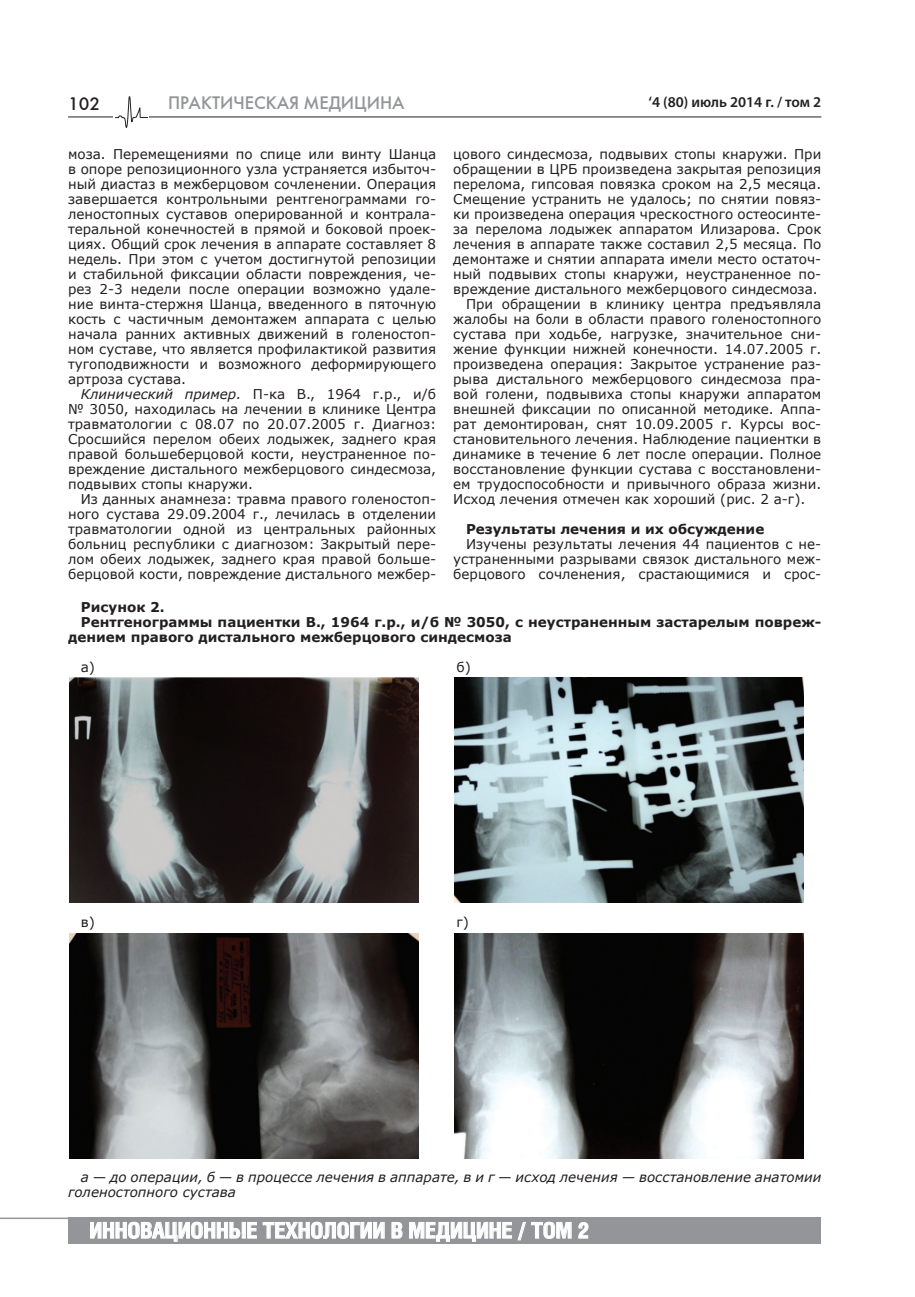
<style>
.page{position:relative;width:915px;height:1297px;background:#fff}
.page>*{position:absolute;margin:0;border:0;box-sizing:border-box;transform-origin:0 0}
.t1{font:700 21.75px "Helios Cond";color:#fff;scale:1.05 1}
.t2{font:18px "Futuris C";color:#939598}
.t3{font:18px "Futuris C";color:#231f20}
.t4{font:600 15px "Myriad Pro";color:#231f20}
.t5{font:13.5px/15px "Verdana";color:#231f20;text-align:justify}
.t6{font:700 13.5px "Verdana";color:#231f20}
.t7{font:italic 13.5px/15px "Verdana";color:#231f20}
.s1{font-style:italic}
</style>
<div class="page">
<hr style="left:68px;top:117px;width:753px;height:1px;background:#231f20">
<div style="left:68px;top:1218px;width:751px;height:26px;background:#939598"></div>
<svg style="left:90px;top:1222px;width:167px;height:19px"></svg>
<svg style="left:263px;top:1222px;width:121px;height:17px"></svg>
<svg style="left:391px;top:1222px;width:11px;height:16px"></svg>
<svg style="left:409px;top:1222px;width:102px;height:19px"></svg>
<svg style="left:517px;top:1222px;width:8px;height:18px"></svg>
<svg style="left:531px;top:1221px;width:40px;height:18px"></svg>
<svg style="left:578px;top:1222px;width:10px;height:16px"></svg>
<hr style="left:0;top:1217px;width:269px;height:2px;background:#939598">
<svg style="left:114px;top:96px;width:35px;height:32px"></svg>
<img style="left:69px;top:677px;width:349px;height:225px">
<img style="left:454px;top:677px;width:349px;height:225px">
<img style="left:69px;top:934px;width:349px;height:225px">
<img style="left:454px;top:934px;width:349px;height:225px">
<h2 class="t3" style="left:68px;top:93px;width:33px">102</h2>
<h2 class="t2" style="left:168px;top:92px;width:238px">ПРАКТИЧЕСКАЯ МЕДИЦИНА</h2>
<p class="t5" style="left:68px;top:147px;width:369px">моза. Перемещениями по спице или винту Шанца в опоре репозиционного узла устраняется избыточ&shy;ный диастаз в межберцовом сочленении. Операция завершается контрольными рентгенограммами го&shy;леностопных суставов оперированной и контрала&shy;теральной конечностей в прямой и боковой проек&shy;циях. Общий срок лечения в аппарате составляет 8 недель. При этом с учетом достигнутой репозиции и стабильной фиксации области повреждения, че&shy;рез 2-3 недели после операции возможно удале&shy;ние винта-стержня Шанца, введенного в пяточную кость с частичным демонтажем аппарата с целью начала ранних активных движений в голеностоп&shy;ном суставе, что является профилактикой развития тугоподвижности и возможного деформирующего артроза сустава.</p>
<p class="t5" style="left:68px;top:387px;width:369px;text-indent:13px"><span class="s1">Клинический пример.</span> П-ка В., 1964 г.р., и/б № 3050, находилась на лечении в клинике Центра травматологии с 08.07 по 20.07.2005 г. Диагноз:<br>Сросшийся перелом обеих лодыжек, заднего края правой большеберцовой кости, неустраненное по&shy;вреждение дистального межберцового синдесмоза, подвывих стопы кнаружи.</p>
<p class="t5" style="left:68px;top:492px;width:369px;text-indent:13px">Из данных анамнеза: травма правого голеностоп&shy;ного сустава 29.09.2004 г., лечилась в отделении травматологии одной из центральных районных больниц республики с диагнозом: Закрытый пере&shy;лом обеих лодыжек, заднего края правой больше&shy;берцовой кости, повреждение дистального межбер-</p>
<p class="t4" style="left:648px;top:92px;width:174px">‘4 (80) июль 2014 г. / том 2</p>
<p class="t5" style="left:453px;top:147px;width:369px">цового синдесмоза, подвывих стопы кнаружи. При</p>
<p class="t5" style="left:453px;top:162px;width:369px">обращении в ЦРБ произведена закрытая репозиция</p>
<p class="t5" style="left:453px;top:177px;width:369px">перелома, гипсовая повязка сроком на 2,5 месяца.</p>
<p class="t5" style="left:453px;top:192px;width:369px">Смещение устранить не удалось; по снятии повяз-</p>
<p class="t5" style="left:453px;top:207px;width:369px">ки произведена операция чрескостного остеосинте-</p>
<p class="t5" style="left:453px;top:222px;width:369px">за перелома лодыжек аппаратом Илизарова. Срок</p>
<p class="t5" style="left:453px;top:237px;width:369px">лечения в аппарате также составил 2,5 месяца. По</p>
<p class="t5" style="left:453px;top:252px;width:369px">демонтаже и снятии аппарата имели место остаточ-</p>
<p class="t5" style="left:453px;top:267px;width:369px">ный подвывих стопы кнаружи, неустраненное по-</p>
<p class="t5" style="left:453px;top:282px;width:366px">вреждение дистального межберцового синдесмоза.</p>
<p class="t5" style="left:466px;top:297px;width:357px">При обращении в клинику центра предъявляла</p>
<p class="t5" style="left:453px;top:312px;width:369px">жалобы на боли в области правого голеностопного</p>
<p class="t5" style="left:453px;top:327px;width:369px">сустава при ходьбе, нагрузке, значительное сни-</p>
<p class="t5" style="left:453px;top:342px;width:369px">жение функции нижней конечности. 14.07.2005 г.</p>
<p class="t5" style="left:453px;top:357px;width:369px">произведена операция: Закрытое устранение раз-</p>
<p class="t5" style="left:453px;top:372px;width:369px">рыва дистального межберцового синдесмоза пра-</p>
<p class="t5" style="left:453px;top:387px;width:369px">вой голени, подвывиха стопы кнаружи аппаратом</p>
<p class="t5" style="left:453px;top:402px;width:369px">внешней фиксации по описанной методике. Аппа-</p>
<p class="t5" style="left:453px;top:417px;width:369px">рат демонтирован, снят 10.09.2005 г. Курсы вос-</p>
<p class="t5" style="left:453px;top:432px;width:369px">становительного лечения. Наблюдение пациентки в</p>
<p class="t5" style="left:453px;top:447px;width:369px">динамике в течение 6 лет после операции. Полное</p>
<p class="t5" style="left:453px;top:462px;width:369px">восстановление функции сустава с восстановлени-</p>
<p class="t5" style="left:453px;top:477px;width:369px">ем трудоспособности и привычного образа жизни.</p>
<p class="t5" style="left:453px;top:492px;width:353px">Исход лечения отмечен как хороший (рис. 2 а-г).</p>
<p class="t6" style="left:466px;top:520px;width:300px">Результаты лечения и их обсуждение</p>
<p class="t5" style="left:453px;top:537px;width:369px;text-indent:13px">Изучены результаты лечения 44 пациентов с не&shy;устраненными разрывами связок дистального меж&shy;берцового сочленения, срастающимися и срос-</p>
<p class="t6" style="left:81px;top:598px;width:85px">Рисунок 2.</p>
<p class="t6" style="left:81px;top:613px;width:741px">Рентгенограммы пациентки В., 1964 г.р., и/б № 3050, с неустраненным застарелым повреж-</p>
<p class="t6" style="left:68px;top:628px;width:445px">дением правого дистального межберцового синдесмоза</p>
<p class="t5" style="left:81px;top:659px;width:16px">а)</p>
<p class="t5" style="left:456px;top:659px;width:16px">б)</p>
<p class="t5" style="left:81px;top:914px;width:16px">в)</p>
<p class="t5" style="left:456px;top:914px;width:14px">г)</p>
<p class="t7" style="left:68px;top:1169px;width:754px;text-indent:13px">а — до операции, б — в процессе лечения в аппарате, в и г — исход лечения — восстановление анатомии голеностопного сустава</p>
<h1 class="t1" style="left:89px;top:1217px;width:434px">инновационные технологии в медицине / ТОМ</h1>
<h1 class="t1" style="left:577px;top:1217px;width:12px">2</h1>
</div>
